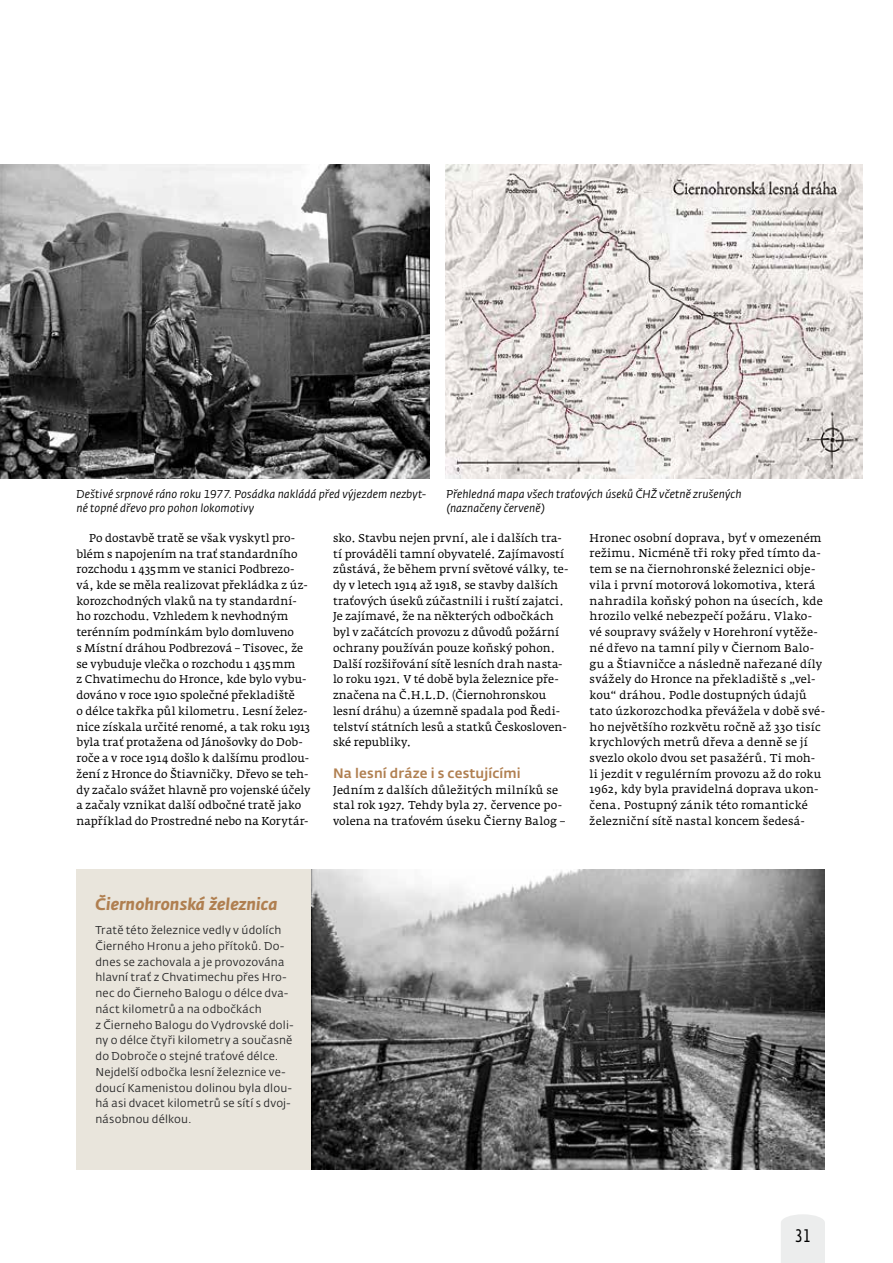
<style>
.page{position:relative;width:893px;height:1263px;background:#fff}
.page>*{position:absolute;margin:0;border:0;box-sizing:border-box;transform-origin:0 0}
.t1{font:18px "CD Fedra Cond Pro";color:#000}
.t2{font:italic 700 16.5px "CD Fedra";letter-spacing:.01em;color:#b07f50}
.t3{font:500 13.5px "CD Fedra";letter-spacing:.005em;color:#b07f50}
.t4{font:11.25px/15.8px "Fedra Serif A Pro";letter-spacing:.01em;color:#000}
.t5{font:11.25px/15.8px "CD Fedra";letter-spacing:.015em;color:#282829}
.t6{font:italic 11.25px/14.2px "CD Fedra";letter-spacing:.01em;color:#000}
</style>
<div class="page">
<div style="left:781px;top:1214px;width:44px;height:49px;background:#eceded"></div>
<div style="left:77px;top:869px;width:235px;height:300px;background:#e9e5dc"></div>
<img style="left:445px;top:164px;width:417px;height:314px">
<img style="left:0;top:164px;width:429px;height:314px">
<img style="left:312px;top:869px;width:513px;height:300px">
<p class="t6" style="left:77px;top:487px;width:351px">Deštivé srpnové ráno roku 1977. Posádka nakládá před výjezdem nezbyt&shy;né topné dřevo pro pohon lokomotivy</p>
<p class="t6" style="left:446px;top:487px;width:297px">Přehledná mapa všech traťových úseků ČHŽ včetně zrušených (naznačeny červeně)</p>
<p class="t4" style="left:77px;top:530px;width:236px;text-indent:13px">Po dostavbě tratě se však vyskytl pro&shy;blém s napojením na trať standardního rozchodu 1 435mm ve stanici Podbrezo&shy;vá, kde se měla realizovat překládka z úz&shy;korozchodných vlaků na ty standardní&shy;ho rozchodu. Vzhledem k nevhodným terénním podmínkám bylo domluveno<br>s Místní dráhou Podbrezová – Tisovec, že se vybuduje vlečka o rozchodu 1 435mm<br>z Chvatimechu do Hronce, kde bylo vybu&shy;dováno v roce 1910 společné překladiště<br>o délce takřka půl kilometru. Lesní želez&shy;nice získala určité renomé, a tak roku 1913 byla trať protažena od Jánošovky do Dob&shy;roče a v roce 1914 došlo k dalšímu prodlou&shy;žení z Hronce do Štiavničky. Dřevo se teh&shy;dy začalo svážet hlavně pro vojenské účely a začaly vznikat další odbočné tratě jako například do Prostredné nebo na Korytár-</p>
<p class="t4" style="left:333px;top:530px;width:237px">sko. Stavbu nejen první, ale i dalších tra&shy;tí prováděli tamní obyvatelé. Zajímavostí zůstává, že během první světové války, te&shy;dy v letech 1914 až 1918, se stavby dalších traťových úseků zúčastnili i ruští zajatci.<br>Je zajímavé, že na některých odbočkách byl v začátcích provozu z důvodů požární ochrany používán pouze koňský pohon.<br>Další rozšiřování sítě lesních drah nasta&shy;lo roku 1921. V té době byla železnice pře&shy;značena na Č.H.L.D. (Čiernohronskou lesní dráhu) a územně spadala pod Ředi&shy;telství státních lesů a statků Českosloven&shy;ské republiky.</p>
<p class="t3" style="left:333px;top:765px;width:189px">Na lesní dráze i s cestujícími</p>
<p class="t4" style="left:333px;top:782px;width:234px">Jedním z dalších důležitých milníků se stal rok 1927. Tehdy byla 27. července po&shy;volena na traťovém úseku Čierny Balog –</p>
<p class="t4" style="left:590px;top:530px;width:237px">Hronec osobní doprava, byť v omezeném režimu. Nicméně tři roky před tímto da&shy;tem se na čiernohronské železnici obje&shy;vila i první motorová lokomotiva, která nahradila koňský pohon na úsecích, kde hrozilo velké nebezpečí požáru. Vlako&shy;vé soupravy svážely v Horehroní vytěže&shy;né dřevo na tamní pily v Čiernom Balo&shy;gu a Štiavničce a následně nařezané díly svážely do Hronce na překladiště s „vel&shy;kou“ dráhou. Podle dostupných údajů tato úzkorozchodka převážela v době své&shy;ho největšího rozkvětu ročně až 330 tisíc krychlových metrů dřeva a denně se jí svezlo okolo dvou set pasažérů. Ti moh&shy;li jezdit v regulérním provozu až do roku 1962, kdy byla pravidelná doprava ukon&shy;čena. Postupný zánik této romantické železniční sítě nastal koncem šedesá-</p>
<h2 class="t2" style="left:95px;top:893px;width:184px">Čiernohronská železnica</h2>
<p class="t5" style="left:95px;top:922px;width:199px">Tratě této železnice vedly v údolích Čierného Hronu a jeho přítoků. Do&shy;dnes se zachovala a je provozována hlavní trať z Chvatimechu přes Hro&shy;nec do Čierneho Balogu o délce dva&shy;náct kilometrů a na odbočkách<br>z Čierneho Balogu do Vydrovské doli&shy;ny o délce čtyři kilometry a současně do Dobroče o stejné traťové délce.<br>Nejdelší odbočka lesní železnice ve&shy;doucí Kamenistou dolinou byla dlou&shy;há asi dvacet kilometrů se sítí s dvoj&shy;násobnou délkou.</p>
<h1 class="t1" style="left:794px;top:1226px;width:18px">31</h1>
</div>
